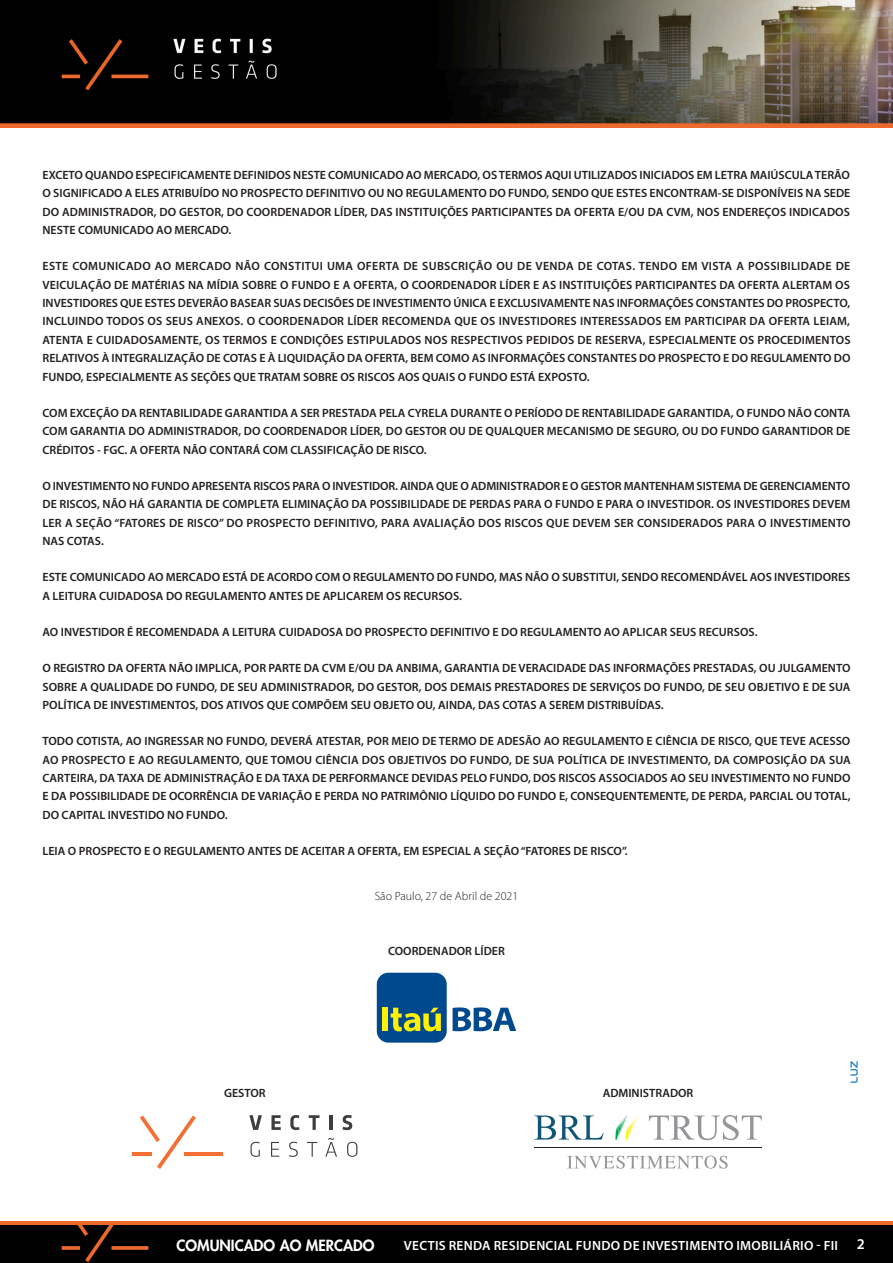
<style>
.page{position:relative;width:893px;height:1263px;background:#fff}
.page>*{position:absolute;margin:0;border:0;box-sizing:border-box;transform-origin:0 0}
.t1{font:800 15px "Futura";color:#fff}
.t2{font:600 13.35px "Myriad Pro";letter-spacing:.02em;color:#fff}
.t3{font:600 12px/18.3px "Myriad Pro";color:#231f20;text-align:justify}
.t4{font:300 12px "Myriad Pro";color:#231f20}
.s1{font-size:15px}
</style>
<div class="page">
<img style="left:0;top:1221px;width:893px;height:42px">
<img style="left:0;top:0;width:893px;height:127px">
<svg style="left:453px;top:1007px;width:63px;height:24px"></svg>
<div style="left:377px;top:973px;width:70px;height:70px;background:#01498e;border-radius:12px"></div>
<svg style="left:391px;top:1008px;width:50px;height:23px"></svg>
<div style="left:383px;top:1008px;width:5px;height:23px;background:#fff101"></div>
<svg style="left:140px;top:1115px;width:56px;height:54px"></svg>
<hr style="left:132px;top:1152px;width:19px;height:4px;background:#f27036">
<hr style="left:184px;top:1152px;width:39px;height:4px;background:#f27036">
<svg style="left:249px;top:1115px;width:13px;height:15px"></svg>
<svg style="left:271px;top:1115px;width:10px;height:15px"></svg>
<svg style="left:290px;top:1115px;width:9px;height:15px"></svg>
<svg style="left:309px;top:1115px;width:11px;height:15px"></svg>
<hr style="left:329px;top:1115px;width:3px;height:15px;background:#3e3e3f">
<svg style="left:343px;top:1115px;width:9px;height:15px"></svg>
<svg style="left:251px;top:1142px;width:9px;height:15px"></svg>
<svg style="left:271px;top:1142px;width:8px;height:15px"></svg>
<svg style="left:289px;top:1142px;width:9px;height:15px"></svg>
<svg style="left:307px;top:1142px;width:10px;height:14px"></svg>
<svg style="left:325px;top:1138px;width:12px;height:18px"></svg>
<svg style="left:347px;top:1142px;width:10px;height:15px"></svg>
<svg style="left:534px;top:1115px;width:70px;height:24px"></svg>
<svg style="left:649px;top:1115px;width:113px;height:25px"></svg>
<svg style="left:616px;top:1115px;width:21px;height:21px"></svg>
<hr style="left:534px;top:1147px;width:228px;height:1px;background:#231f20">
<svg style="left:567px;top:1156px;width:161px;height:13px"></svg>
<img style="left:615px;top:1129px;width:14px;height:11px">
<svg style="left:850px;top:1061px;width:8px;height:22px"></svg>
<p class="t3" style="left:43px;top:166px;width:809px">EXCETO QUANDO ESPECIFICAMENTE DEFINIDOS NESTE COMUNICADO AO MERCADO, OS TERMOS AQUI UTILIZADOS INICIADOS EM LETRA MAIÚSCULA TERÃO O SIGNIFICADO A ELES ATRIBUÍDO NO PROSPECTO DEFINITIVO OU NO REGULAMENTO DO FUNDO, SENDO QUE ESTES ENCONTRAM-SE DISPONÍVEIS NA SEDE DO ADMINISTRADOR, DO GESTOR, DO COORDENADOR LÍDER, DAS INSTITUIÇÕES PARTICIPANTES DA OFERTA E/OU DA CVM, NOS ENDEREÇOS INDICADOS NESTE COMUNICADO AO MERCADO.</p>
<p class="t3" style="left:43px;top:257px;width:810px">ESTE COMUNICADO AO MERCADO NÃO CONSTITUI UMA OFERTA DE SUBSCRIÇÃO OU DE VENDA DE COTAS. TENDO EM VISTA A POSSIBILIDADE DE VEICULAÇÃO DE MATÉRIAS NA MÍDIA SOBRE O FUNDO E A OFERTA, O COORDENADOR LÍDER E AS INSTITUIÇÕES PARTICIPANTES DA OFERTA ALERTAM OS INVESTIDORES QUE ESTES DEVERÃO BASEAR SUAS DECISÕES DE INVESTIMENTO ÚNICA E EXCLUSIVAMENTE NAS INFORMAÇÕES CONSTANTES DO PROSPECTO, INCLUINDO TODOS OS SEUS ANEXOS. O COORDENADOR LÍDER RECOMENDA QUE OS INVESTIDORES INTERESSADOS EM PARTICIPAR DA OFERTA LEIAM, ATENTA E CUIDADOSAMENTE, OS TERMOS E CONDIÇÕES ESTIPULADOS NOS RESPECTIVOS PEDIDOS DE RESERVA, ESPECIALMENTE OS PROCEDIMENTOS RELATIVOS À INTEGRALIZAÇÃO DE COTAS E À LIQUIDAÇÃO DA OFERTA, BEM COMO AS INFORMAÇÕES CONSTANTES DO PROSPECTO E DO REGULAMENTO DO FUNDO, ESPECIALMENTE AS SEÇÕES QUE TRATAM SOBRE OS RISCOS AOS QUAIS O FUNDO ESTÁ EXPOSTO.</p>
<p class="t3" style="left:43px;top:403px;width:809px">COM EXCEÇÃO DA RENTABILIDADE GARANTIDA A SER PRESTADA PELA CYRELA DURANTE O PERÍODO DE RENTABILIDADE GARANTIDA, O FUNDO NÃO CONTA COM GARANTIA DO ADMINISTRADOR, DO COORDENADOR LÍDER, DO GESTOR OU DE QUALQUER MECANISMO DE SEGURO, OU DO FUNDO GARANTIDOR DE CRÉDITOS - FGC. A OFERTA NÃO CONTARÁ COM CLASSIFICAÇÃO DE RISCO.</p>
<p class="t3" style="left:43px;top:476px;width:810px">O INVESTIMENTO NO FUNDO APRESENTA RISCOS PARA O INVESTIDOR. AINDA QUE O ADMINISTRADOR E O GESTOR MANTENHAM SISTEMA DE GERENCIAMENTO DE RISCOS, NÃO HÁ GARANTIA DE COMPLETA ELIMINAÇÃO DA POSSIBILIDADE DE PERDAS PARA O FUNDO E PARA O INVESTIDOR. OS INVESTIDORES DEVEM LER A SEÇÃO “FATORES DE RISCO” DO PROSPECTO DEFINITIVO, PARA AVALIAÇÃO DOS RISCOS QUE DEVEM SER CONSIDERADOS PARA O INVESTIMENTO NAS COTAS.</p>
<p class="t3" style="left:43px;top:568px;width:809px">ESTE COMUNICADO AO MERCADO ESTÁ DE ACORDO COM O REGULAMENTO DO FUNDO, MAS NÃO O SUBSTITUI, SENDO RECOMENDÁVEL AOS INVESTIDORES<br>A LEITURA CUIDADOSA DO REGULAMENTO ANTES DE APLICAREM OS RECURSOS.</p>
<p class="t3" style="left:43px;top:622px;width:716px">AO INVESTIDOR É RECOMENDADA A LEITURA CUIDADOSA DO PROSPECTO DEFINITIVO E DO REGULAMENTO AO APLICAR SEUS RECURSOS.</p>
<p class="t3" style="left:43px;top:659px;width:809px">O REGISTRO DA OFERTA NÃO IMPLICA, POR PARTE DA CVM E/OU DA ANBIMA, GARANTIA DE VERACIDADE DAS INFORMAÇÕES PRESTADAS, OU JULGAMENTO SOBRE A QUALIDADE DO FUNDO, DE SEU ADMINISTRADOR, DO GESTOR, DOS DEMAIS PRESTADORES DE SERVIÇOS DO FUNDO, DE SEU OBJETIVO E DE SUA POLÍTICA DE INVESTIMENTOS, DOS ATIVOS QUE COMPÕEM SEU OBJETO OU, AINDA, DAS COTAS A SEREM DISTRIBUÍDAS.</p>
<p class="t3" style="left:43px;top:732px;width:810px">TODO COTISTA, AO INGRESSAR NO FUNDO, DEVERÁ ATESTAR, POR MEIO DE TERMO DE ADESÃO AO REGULAMENTO E CIÊNCIA DE RISCO, QUE TEVE ACESSO AO PROSPECTO E AO REGULAMENTO, QUE TOMOU CIÊNCIA DOS OBJETIVOS DO FUNDO, DE SUA POLÍTICA DE INVESTIMENTO, DA COMPOSIÇÃO DA SUA CARTEIRA, DA TAXA DE ADMINISTRAÇÃO E DA TAXA DE PERFORMANCE DEVIDAS PELO FUNDO, DOS RISCOS ASSOCIADOS AO SEU INVESTIMENTO NO FUNDO E DA POSSIBILIDADE DE OCORRÊNCIA DE VARIAÇÃO E PERDA NO PATRIMÔNIO LÍQUIDO DO FUNDO E, CONSEQUENTEMENTE, DE PERDA, PARCIAL OU TOTAL, DO CAPITAL INVESTIDO NO FUNDO.</p>
<p class="t3" style="left:43px;top:841px;width:587px">LEIA O PROSPECTO E O REGULAMENTO ANTES DE ACEITAR A OFERTA, EM ESPECIAL A SEÇÃO “FATORES DE RISCO”.</p>
<p class="t4" style="left:375px;top:890px;width:145px">São Paulo, 27 de Abril de 2021</p>
<p class="t3" style="left:388px;top:941px;width:118px">COORDENADOR LÍDER</p>
<p class="t3" style="left:224px;top:1083px;width:43px">GESTOR</p>
<p class="t3" style="left:603px;top:1083px;width:92px">ADMINISTRADOR</p>
<p class="t1" style="left:176px;top:1235px;width:200px">COMUNICADO AO MERCADO</p>
<p class="t2" style="left:404px;top:1237px;width:462px">VECTIS RENDA RESIDENCIAL FUNDO DE INVESTIMENTO IMOBILIÁRIO - FII <span class="s1">2</span></p>
</div>
